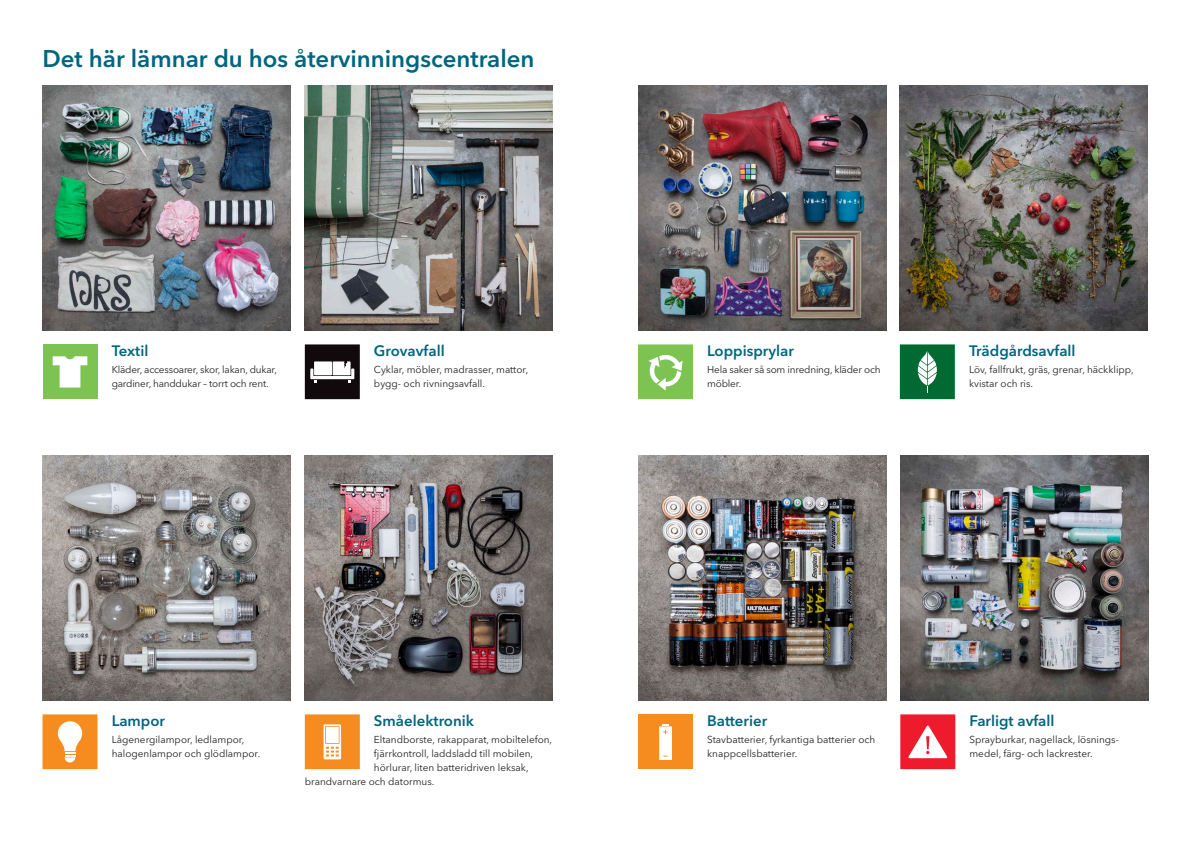
<style>
.page{position:relative;width:1191px;height:842px;background:#fff}
.page>*{position:absolute;margin:0;border:0;box-sizing:border-box;transform-origin:0 0}
.t1{font:600 24px "Avenir Next LT Pro";color:#00657e}
.t2{font:600 15px "Avenir Next LT Pro";color:#00657e}
.t3{font:10px/14px "Avenir Next LT Pro";color:#231f20}
.t4{font:10px/14px "Avenir Next LT Pro";letter-spacing:-.02em;color:#231f20}
</style>
<div class="page">
<img style="left:43px;top:85px;width:248px;height:245px">
<img style="left:43px;top:455px;width:248px;height:245px">
<img style="left:305px;top:85px;width:248px;height:245px">
<img style="left:305px;top:455px;width:248px;height:245px">
<img style="left:638px;top:85px;width:248px;height:245px">
<img style="left:638px;top:455px;width:248px;height:245px">
<img style="left:900px;top:85px;width:248px;height:245px">
<img style="left:900px;top:455px;width:248px;height:245px">
<svg style="left:900px;top:714px;width:55px;height:55px"></svg>
<div style="left:43px;top:344px;width:54px;height:55px;background:#7cc352"></div>
<svg style="left:53px;top:356px;width:34px;height:32px"></svg>
<svg style="left:305px;top:344px;width:55px;height:55px"></svg>
<svg style="left:43px;top:714px;width:54px;height:55px"></svg>
<svg style="left:305px;top:714px;width:55px;height:55px;background:#f69839"></svg>
<div style="left:326px;top:727px;width:13px;height:16px;background:#fff"></div>
<svg style="left:638px;top:344px;width:55px;height:55px;background:#8fcc6c"></svg>
<svg style="left:900px;top:344px;width:54px;height:55px;background:#247e4e"></svg>
<div style="left:638px;top:714px;width:55px;height:55px;background:#f68b1f"></div>
<svg style="left:659px;top:724px;width:13px;height:36px"></svg>
<h1 class="t1" style="left:43px;top:44px;width:493px">Det här lämnar du hos återvinningscentralen</h1>
<h2 class="t2" style="left:112px;top:341px;width:38px">Textil</h2>
<p class="t4" style="left:112px;top:362px;width:167px">Kläder, accessoarer, skor, lakan, dukar, gardiner, handdukar – torrt och rent.</p>
<h2 class="t2" style="left:374px;top:341px;width:72px">Grovavfall</h2>
<p class="t3" style="left:374px;top:362px;width:156px">Cyklar, möbler, madrasser, mattor, bygg- och rivningsavfall.</p>
<h2 class="t2" style="left:112px;top:711px;width:55px">Lampor</h2>
<p class="t3" style="left:112px;top:732px;width:150px">Lågenergilampor, ledlampor, halogenlampor och glödlampor.</p>
<h2 class="t2" style="left:374px;top:711px;width:101px">Småelektronik</h2>
<p class="t3" style="left:374px;top:732px;width:180px">Eltandborste, rakapparat, mobiltelefon,</p>
<p class="t3" style="left:374px;top:746px;width:161px">fjärrkontroll, laddsladd till mobilen,</p>
<p class="t3" style="left:374px;top:760px;width:156px">hörlurar, liten batteridriven leksak,</p>
<p class="t3" style="left:305px;top:774px;width:131px">brandvarnare och datormus.</p>
<h2 class="t2" style="left:707px;top:341px;width:88px">Loppisprylar</h2>
<p class="t4" style="left:707px;top:362px;width:175px">Hela saker så som inredning, kläder och möbler.</p>
<h2 class="t2" style="left:969px;top:341px;width:108px">Trädgårdsavfall</h2>
<p class="t3" style="left:969px;top:362px;width:166px">Löv, fallfrukt, gräs, grenar, häckklipp, kvistar och ris.</p>
<h2 class="t2" style="left:707px;top:711px;width:61px">Batterier</h2>
<p class="t3" style="left:707px;top:732px;width:170px">Stavbatterier, fyrkantiga batterier och knappcellsbatterier.</p>
<h2 class="t2" style="left:969px;top:711px;width:87px">Farligt avfall</h2>
<p class="t3" style="left:969px;top:732px;width:151px">Sprayburkar, nagellack, lösnings&shy;medel, färg- och lackrester.</p>
</div>
